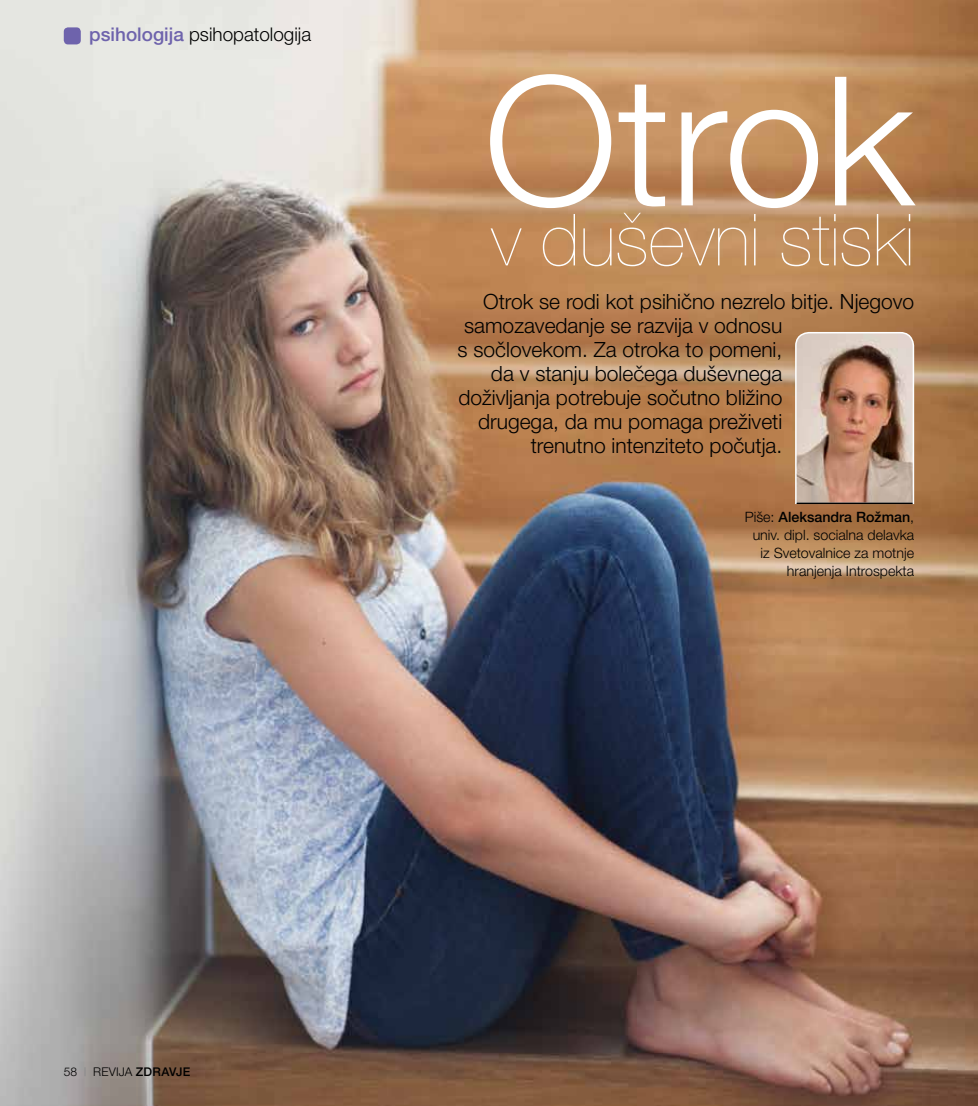
<style>
.page{position:relative;width:978px;height:1106px;background:#fff}
.page>*{position:absolute;margin:0;border:0;box-sizing:border-box;transform-origin:0 0}
.t1{font:300 180px "Helvetica Neue";color:#fff}
.t2{font:200 72px "Helvetica Neue";color:#fff}
.t3{font:300 21px "Helvetica Neue";color:#000}
.t4{font:300 18.9px "Helvetica Neue";color:#000}
.t5{font:300 14.25px/18px "Helvetica Neue";color:#000;text-align:right}
.t6{font:300 12px "Helvetica Neue";letter-spacing:.01em;color:#000}
.s1{font-weight:500;color:#6e63ac}
.s2{font-weight:500}
.s3{color:#808285}
</style>
<div class="page">
<img style="left:0;top:0;width:978px;height:1106px">
<img style="left:794px;top:331px;width:121px;height:174px">
<hr style="left:797px;top:502px;width:116px;height:2px;background:#000">
<div style="left:64px;top:27px;width:17px;height:17px;background:#6e63ac;border-radius:4px"></div>
<p class="t4" style="left:89px;top:24px;width:223px"><span class="s1">psihologija</span> psihopatologija</p>
<h1 class="t1" style="left:484px;top:41px;width:432px">Otrok</h1>
<h2 class="t2" style="left:491px;top:198px;width:424px">v duševni stiski</h2>
<p class="t3" style="left:483px;top:289px;width:433px">Otrok se rodi kot psihično nezrelo bitje. Njegovo</p>
<p class="t3" style="left:464px;top:313px;width:320px">samozavedanje se razvija v odnosu</p>
<p class="t3" style="left:458px;top:337px;width:326px">s sočlovekom. Za otroka to pomeni,</p>
<p class="t3" style="left:491px;top:361px;width:293px">da v stanju bolečega duševnega</p>
<p class="t3" style="left:458px;top:385px;width:326px">doživljanja potrebuje sočutno bližino</p>
<p class="t3" style="left:478px;top:409px;width:306px">drugega, da mu pomaga preživeti</p>
<p class="t3" style="left:531px;top:433px;width:253px">trenutno intenziteto počutja.</p>
<p class="t5" style="left:745px;top:508px;width:171px">Piše: <span class="s2">Aleksandra Rožman</span>, univ. dipl. socialna delavka iz Svetovalnice za motnje hranjenja Introspekta</p>
<p class="t6" style="left:64px;top:1065px;width:128px">58 <span class="s3">|</span> REVIJA <span class="s2">ZDRAVJE</span></p>
</div>
